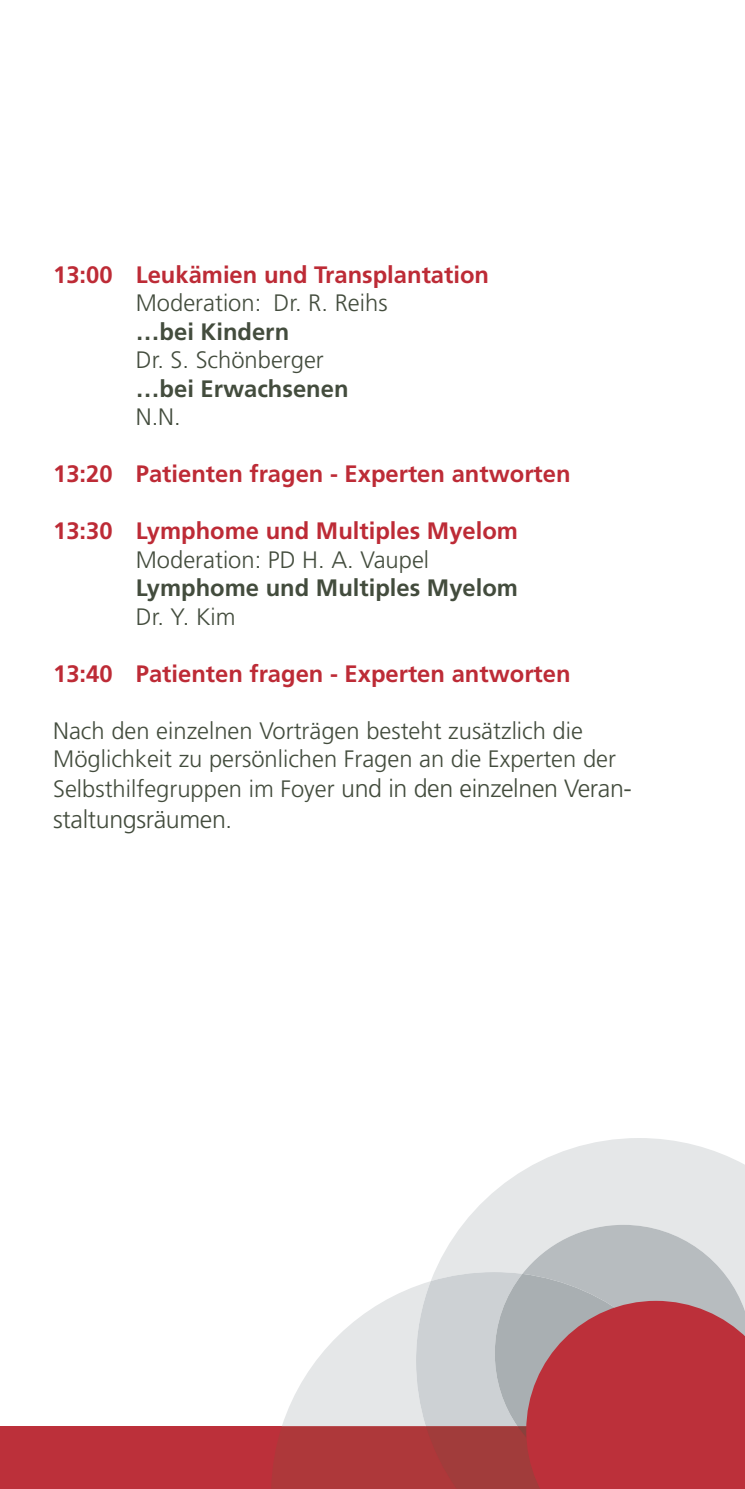
<style>
.page{position:relative;width:745px;height:1489px;background:#fff}
.page>*{position:absolute;margin:0;border:0;box-sizing:border-box;transform-origin:0 0}
.t1{font:300 25px "Frutiger";letter-spacing:-.015em;color:#434c3d}
.t2{font:300 23.75px/29.2px "Frutiger";color:#434c3d}
.t3{font:700 23.75px "Frutiger";color:#bd2b36}
.t4{font:700 23.75px "Frutiger";color:#434c3d}
.s1{font-size:25px}
.s2{font-size:23.75px}
</style>
<div class="page">
<div style="left:0;top:1426px;width:744px;height:62px;background:#bc303a"></div>
<svg style="left:435px;top:1138px;width:309px;height:133px;fill:#e5e7e8"></svg>
<svg style="left:522px;top:1224px;width:222px;height:47px;background:#c9cccf"></svg>
<svg style="left:271px;top:1271px;width:473px;height:217px"></svg>
<p class="t3" style="left:53px;top:260px;width:437px">13:00 Leukämien und Transplantation</p>
<p class="t2" style="left:136px;top:288px;width:253px">Moderation: Dr. R. Reihs</p>
<p class="t4" style="left:136px;top:317px;width:155px">…bei Kindern</p>
<p class="t2" style="left:136px;top:345px;width:189px">Dr. S. Schönberger</p>
<p class="t4" style="left:136px;top:374px;width:214px">…bei Erwachsenen</p>
<p class="t2" style="left:136px;top:402px;width:46px">N.N.</p>
<p class="t3" style="left:53px;top:460px;width:518px">13:20 Patienten fragen - Experten antworten</p>
<p class="t3" style="left:53px;top:517px;width:466px">13:30 Lymphome und Multiples Myelom</p>
<p class="t2" style="left:136px;top:545px;width:295px">Moderation: PD H. A. Vaupel</p>
<p class="t4" style="left:136px;top:574px;width:383px">Lymphome und Multiples Myelom</p>
<p class="t2" style="left:136px;top:602px;width:101px">Dr. Y. Kim</p>
<p class="t3" style="left:53px;top:659px;width:518px">13:40 Patienten fragen - Experten antworten</p>
<p class="t2" style="left:53px;top:716px;width:580px">Nach den einzelnen Vorträgen besteht zusätzlich die<br>Möglichkeit zu persönlichen Fragen an die Experten der<br>Selbsthilfegruppen im Foyer <span class="s1">und in den einzelnen Veran-</span></p>
<p class="t1" style="left:53px;top:804px;width:180px">staltungsräumen<span class="s2">.</span></p>
</div>
